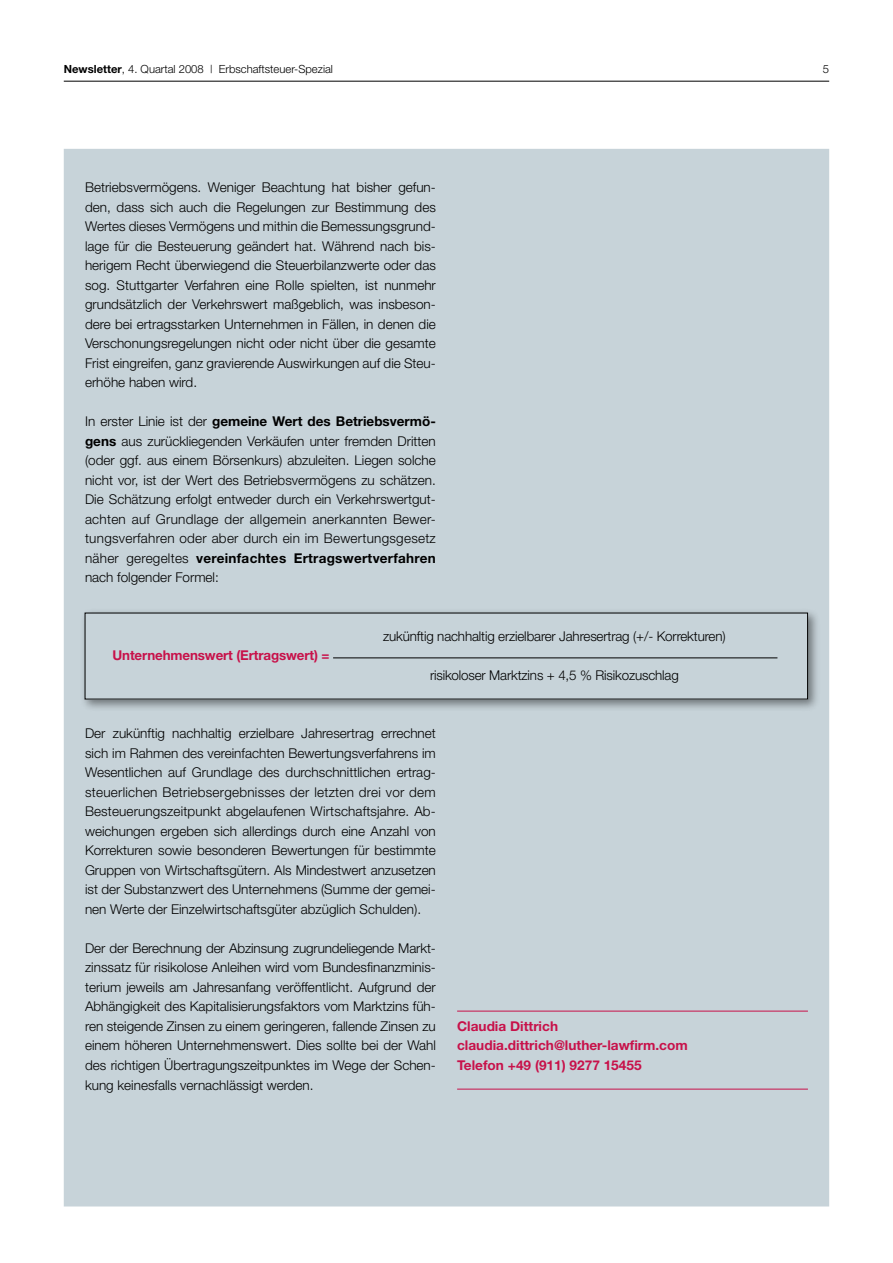
<style>
.page{position:relative;width:893px;height:1263px;background:#fff}
.page>*{position:absolute;margin:0;border:0;box-sizing:border-box;transform-origin:0 0}
.t1{font:300 13.5px/19.5px "Helvetica Neue";color:#000;text-align:justify}
.t2{font:700 13.5px/19.5px "Helvetica Neue";color:#c7114a}
.t3{font:300 11.25px "Helvetica Neue";color:#000}
.s1{font-weight:700}
</style>
<div class="page">
<div style="left:64px;top:149px;width:765px;height:1057px;background:#c7d3d9"></div>
<hr style="left:64px;top:81px;width:765px;height:1px;background:#000">
<div style="left:80px;top:608px;width:741px;height:106px;background:#000;opacity:.45"></div>
<div style="left:85px;top:613px;width:722px;height:86px;background:#c7d3d9"></div>
<hr style="left:333px;top:657px;width:444px;height:1px;background:#000">
<hr style="left:457px;top:1011px;width:351px;height:1px;background:#c7114a">
<hr style="left:457px;top:1089px;width:351px;height:1px;background:#c7114a">
<p class="t3" style="left:64px;top:62px;width:271px"><span class="s1">Newsletter</span>, 4. Quartal 2008 | Erbschaftsteuer-Spezial</p>
<p class="t3" style="left:823px;top:62px;width:8px">5</p>
<p class="t1" style="left:85px;top:178px;width:352px">Betriebsvermögens. Weniger Beachtung hat bisher gefun&shy;den, dass sich auch die Regelungen zur Bestimmung des Wertes dieses Vermögens und mithin die Bemessungsgrund&shy;lage für die Besteuerung geändert hat. Während nach bis&shy;herigem Recht überwiegend die Steuerbilanzwerte oder das sog. Stuttgarter Verfahren eine Rolle spielten, ist nunmehr grundsätzlich der Verkehrswert maßgeblich, was insbeson&shy;dere bei ertragsstarken Unternehmen in Fällen, in denen die Verschonungsregelungen nicht oder nicht über die gesamte Frist eingreifen, ganz gravierende Auswirkungen auf die Steu&shy;erhöhe haben wird.</p>
<p class="t1" style="left:85px;top:412px;width:352px">In erster Linie ist der <span class="s1">gemeine Wert des Betriebsvermö&shy;gens</span> aus zurückliegenden Verkäufen unter fremden Dritten (oder ggf. aus einem Börsenkurs) abzuleiten. Liegen solche nicht vor, ist der Wert des Betriebsvermögens zu schätzen.<br>Die Schätzung erfolgt entweder durch ein Verkehrswertgut&shy;achten auf Grundlage der allgemein anerkannten Bewer&shy;tungsverfahren oder aber durch ein im Bewertungsgesetz näher geregeltes <span class="s1">vereinfachtes Ertragswertverfahren </span>nach folgender Formel:</p>
<p class="t2" style="left:112px;top:645px;width:218px">Unternehmenswert (Ertragswert) =</p>
<p class="t1" style="left:383px;top:626px;width:344px">zukünftig nachhaltig erzielbarer Jahresertrag (+/- Korrekturen)</p>
<p class="t1" style="left:430px;top:665px;width:250px">risikoloser Marktzins + 4,5 % Risikozuschlag</p>
<p class="t1" style="left:85px;top:724px;width:352px">Der zukünftig nachhaltig erzielbare Jahresertrag errechnet sich im Rahmen des vereinfachten Bewertungsverfahrens im Wesentlichen auf Grundlage des durchschnittlichen ertrag&shy;steuerlichen Betriebsergebnisses der letzten drei vor dem Besteuerungszeitpunkt abgelaufenen Wirtschaftsjahre. Ab&shy;weichungen ergeben sich allerdings durch eine Anzahl von Korrekturen sowie besonderen Bewertungen für bestimmte Gruppen von Wirtschaftsgütern. Als Mindestwert anzusetzen ist der Substanzwert des Unternehmens (Summe der gemei&shy;nen Werte der Einzelwirtschaftsgüter abzüglich Schulden).</p>
<p class="t1" style="left:85px;top:938px;width:352px">Der der Berechnung der Abzinsung zugrundeliegende Markt&shy;zinssatz für risikolose Anleihen wird vom Bundesfinanzminis&shy;terium jeweils am Jahresanfang veröffentlicht. Aufgrund der Abhängigkeit des Kapitalisierungsfaktors vom Marktzins füh&shy;ren steigende Zinsen zu einem geringeren, fallende Zinsen zu einem höheren Unternehmenswert. Dies sollte bei der Wahl des richtigen Übertragungszeitpunktes im Wege der Schen&shy;kung keinesfalls vernachlässigt werden.</p>
<p class="t2" style="left:457px;top:1016px;width:232px">Claudia Dittrich claudia.dittrich@luther-lawfirm.com<br>Telefon +49 (911) 9277 15455</p>
</div>
